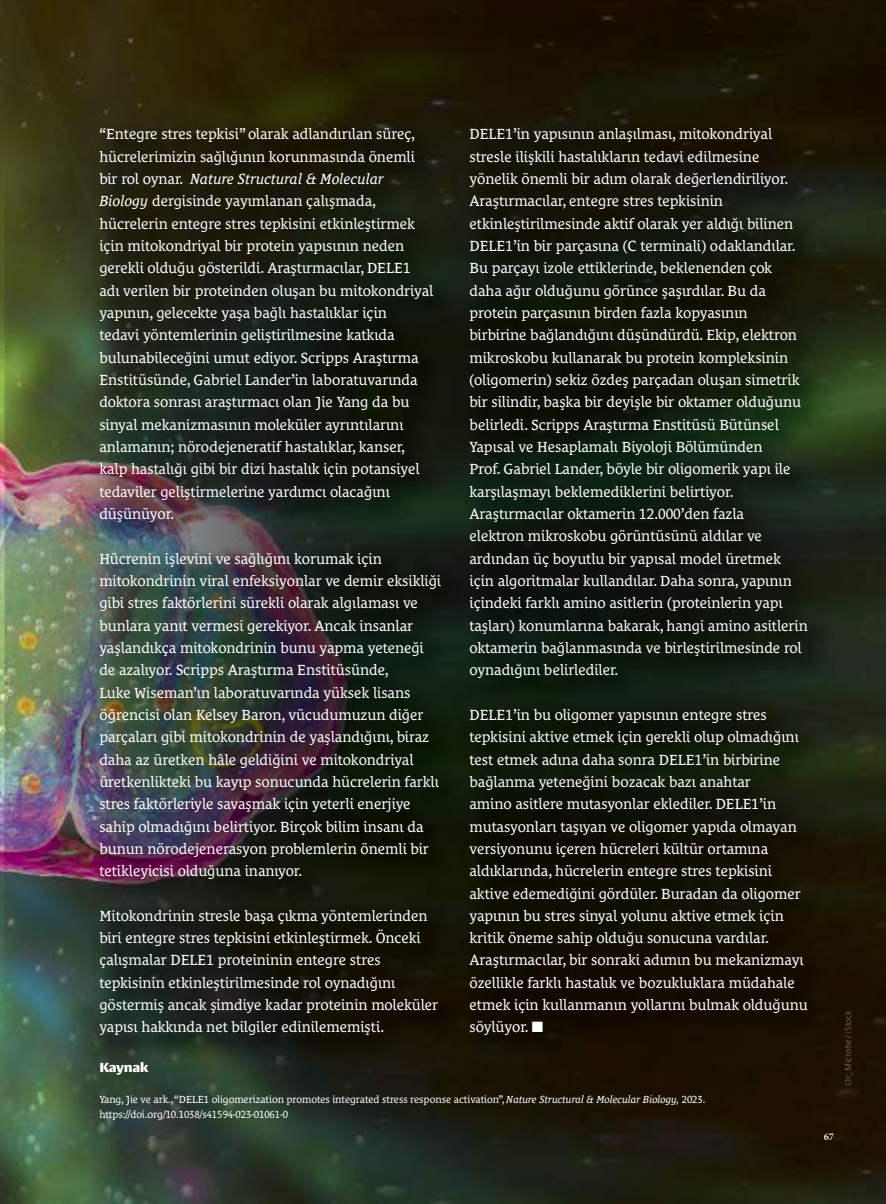
<style>
.page{position:relative;width:886px;height:1204px;background:#fff}
.page>*{position:absolute;margin:0;border:0;box-sizing:border-box;transform-origin:0 0}
.t1{font:15px/22.4px "Le Monde Courrier Pro";letter-spacing:-.005em;color:#fff}
.t2{font:700 expanded 13.5px "Le Monde Sans Pro";letter-spacing:-.02em;color:#fff}
.t3{font:10.5px/15px "Le Monde Courrier Pro";letter-spacing:-.01em;color:#fff}
.t4{font:700 10.35px "Minion Pro";color:#fff}
.t5{font:300 9px "Le Monde Sans Pro";letter-spacing:-.02em;color:#81725a}
.t6{font:300 9px "Le Monde Sans Pro";letter-spacing:-.02em;color:#786a55}
.s1{font-style:italic}
.s2{color:#7b6c57}
.s3{color:#776954}
.s4{color:#7d6e58}
.s5{color:#786a55}
</style>
<div class="page">
<img style="left:0;top:0;width:4px;height:1204px">
<img style="left:4px;top:0;width:861px;height:156px">
<img style="left:865px;top:0;width:21px;height:1204px">
<img style="left:4px;top:156px;width:107px;height:1048px">
<img style="left:812px;top:156px;width:54px;height:1048px">
<img style="left:111px;top:1062px;width:701px;height:142px">
<svg style="left:824px;top:1133px;width:9px;height:7px"></svg>
<img style="left:844px;top:1010px;width:8px;height:74px">
<img style="left:91px;top:119px;width:743px;height:943px">
<svg style="left:532px;top:1022px;width:10px;height:10px"></svg>
<p class="t1" style="left:99px;top:124px;width:335px">“Entegre stres tepkisi” olarak adlandırılan süreç, hücrelerimizin sağlığının korunmasında önemli bir rol oynar. <span class="s1">Nature Structural &amp; Molecular Biology</span> dergisinde yayımlanan çalışmada, hücrelerin entegre stres tepkisini etkinleştirmek için mitokondriyal bir protein yapısının neden gerekli olduğu gösterildi. Araştırmacılar, DELE1 adı verilen bir proteinden oluşan bu mitokondriyal yapının, gelecekte yaşa bağlı hastalıklar için<br>tedavi yöntemlerinin geliştirilmesine katkıda bulunabileceğini umut ediyor. Scripps Araştırma Enstitüsünde, Gabriel Lander’in laboratuvarında doktora sonrası araştırmacı olan Jie Yang da bu sinyal mekanizmasının moleküler ayrıntılarını anlamanın; nörodejeneratif hastalıklar, kanser, kalp hastalığı gibi bir dizi hastalık için potansiyel tedaviler geliştirmelerine yardımcı olacağını düşünüyor.</p>
<p class="t1" style="left:99px;top:548px;width:343px">Hücrenin işlevini ve sağlığını korumak için mitokondrinin viral enfeksiyonlar ve demir eksikliği gibi stres faktörlerini sürekli olarak algılaması ve bunlara yanıt vermesi gerekiyor. Ancak insanlar yaşlandıkça mitokondrinin bunu yapma yeteneği de azalıyor. Scripps Araştırma Enstitüsünde,<br>Luke Wiseman’ın laboratuvarında yüksek lisans öğrencisi olan Kelsey Baron, vücudumuzun diğer parçaları gibi mitokondrinin de yaşlandığını, biraz daha az üretken hâle geldiğini ve mitokondriyal üretkenlikteki bu kayıp sonucunda hücrelerin farklı stres faktörleriyle savaşmak için yeterli enerjiye sahip olmadığını belirtiyor. Birçok bilim insanı da bunun nörodejenerasyon problemlerin önemli bir tetikleyicisi olduğuna inanıyor.</p>
<p class="t1" style="left:99px;top:905px;width:340px">Mitokondrinin stresle başa çıkma yöntemlerinden biri entegre stres tepkisini etkinleştirmek. Önceki çalışmalar DELE1 proteininin entegre stres tepkisinin etkinleştirilmesinde rol oynadığını göstermiş ancak şimdiye kadar proteinin moleküler yapısı hakkında net bilgiler edinilememişti.</p>
<p class="t1" style="left:469px;top:124px;width:340px">DELE1’in yapısının anlaşılması, mitokondriyal stresle ilişkili hastalıkların tedavi edilmesine yönelik önemli bir adım olarak değerlendiriliyor.<br>Araştırmacılar, entegre stres tepkisinin etkinleştirilmesinde aktif olarak yer aldığı bilinen DELE1’in bir parçasına (C terminali) odaklandılar.<br>Bu parçayı izole ettiklerinde, beklenenden çok daha ağır olduğunu görünce şaşırdılar. Bu da protein parçasının birden fazla kopyasının birbirine bağlandığını düşündürdü. Ekip, elektron mikroskobu kullanarak bu protein kompleksinin (oligomerin) sekiz özdeş parçadan oluşan simetrik bir silindir, başka bir deyişle bir oktamer olduğunu belirledi. Scripps Araştırma Enstitüsü Bütünsel Yapısal ve Hesaplamalı Biyoloji Bölümünden<br>Prof. Gabriel Lander, böyle bir oligomerik yapı ile karşılaşmayı beklemediklerini belirtiyor.<br>Araştırmacılar oktamerin 12.000’den fazla<br>elektron mikroskobu görüntüsünü aldılar ve ardından üç boyutlu bir yapısal model üretmek için algoritmalar kullandılar. Daha sonra, yapının içindeki farklı amino asitlerin (proteinlerin yapı taşları) konumlarına bakarak, hangi amino asitlerin oktamerin bağlanmasında ve birleştirilmesinde rol oynadığını belirlediler.</p>
<p class="t1" style="left:469px;top:704px;width:340px">DELE1’in bu oligomer yapısının entegre stres tepkisini aktive etmek için gerekli olup olmadığını test etmek adına daha sonra DELE1’in birbirine bağlanma yeteneğini bozacak bazı anahtar<br>amino asitlere mutasyonlar eklediler. DELE1’in mutasyonları taşıyan ve oligomer yapıda olmayan versiyonunu içeren hücreleri kültür ortamına aldıklarında, hücrelerin entegre stres tepkisini aktive edemediğini gördüler. Buradan da oligomer yapının bu stres sinyal yolunu aktive etmek için kritik öneme sahip olduğu sonucuna vardılar.<br>Araştırmacılar, bir sonraki adımın bu mekanizmayı özellikle farklı hastalık ve bozukluklara müdahale etmek için kullanmanın yollarını bulmak olduğunu söylüyor.</p>
<p class="t2" style="left:99px;top:1061px;width:51px">Kaynak</p>
<p class="t3" style="left:99px;top:1092px;width:607px">Yang, Jie ve ark., “DELE1 oligomerization promotes integrated stress response activation”, <span class="s1">Nature Structural &amp; Molecular Biology,</span> 2023. https://doi.org/10.1038/s41594-023-01061-0</p>
<p class="t6" style="left:844px;top:1049px;width:40px;rotate:-90deg"><span class="s2">be</span> iSt<span class="s3">ock</span></p>
<p class="t5" style="left:844px;top:1086px;width:52px;rotate:-90deg">Dr_M<span class="s4">icro</span> <span class="s5">/</span></p>
<p class="t4" style="left:823px;top:1130px;width:12px">67</p>
</div>
